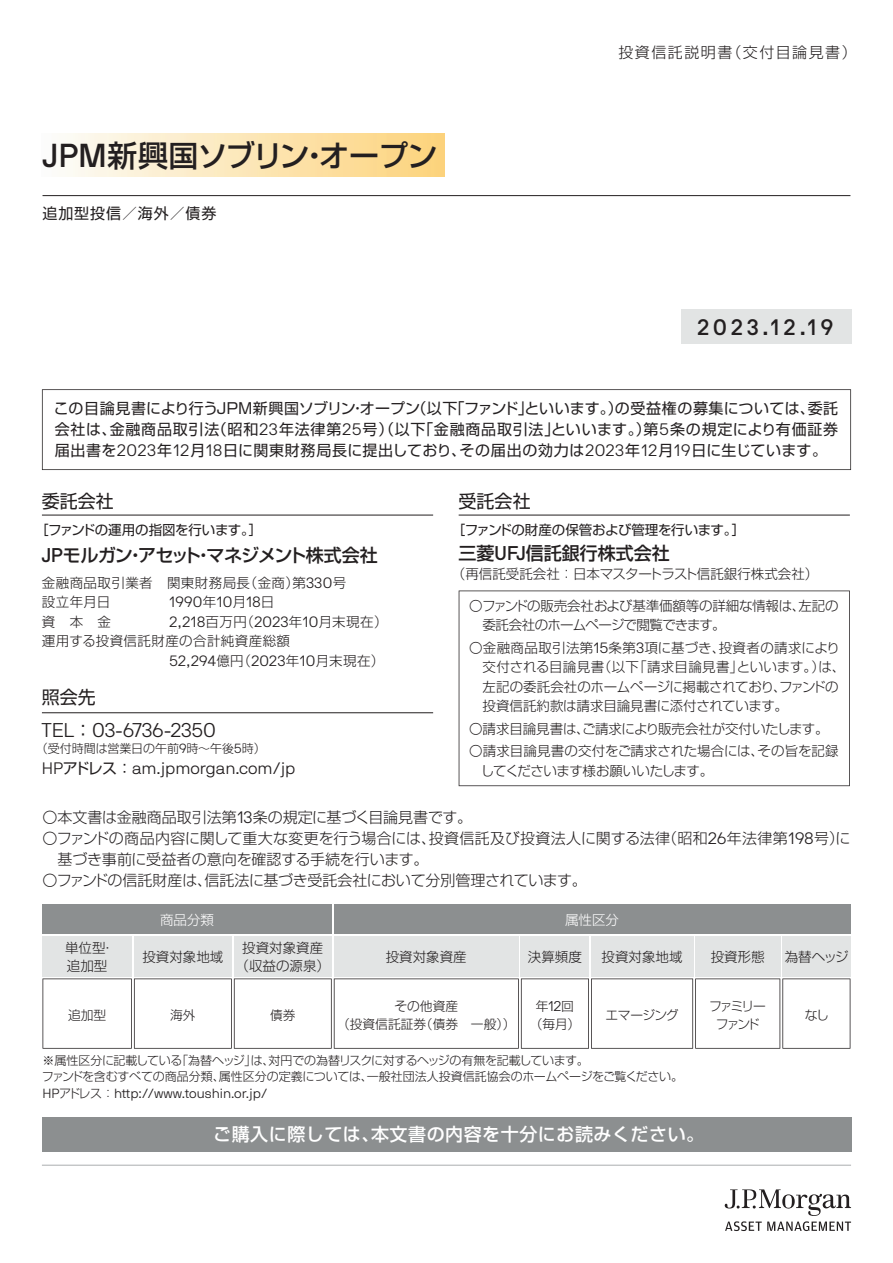
<style>
.page{position:relative;width:893px;height:1263px;background:#fff}
.page>*{position:absolute;margin:0;border:0;box-sizing:border-box;transform-origin:0 0}
.t1{font:30px "Shin Go Pro Medium 90 pv RKSJ H";letter-spacing:-.03em;color:#231f20}
.t2{font:22.35px "JPMAM Pro Med";letter-spacing:.18em;color:#231f20}
.t3{font:19.8px "JPMAM Pro Lig";color:#231f20}
.t4{font:18px "Shin Go Pro Medium 90 pv RKSJ H";letter-spacing:.03em;color:#fff}
.t5{font:18px "Shin Go Pro Medium 90 pv RKSJ H";letter-spacing:-.035em;color:#231f20}
.t6{font:18px "Shin Go Pro Medium 90 pv RKSJ H";letter-spacing:-.005em;color:#231f20}
.t7{font:18px "Shin Go Pro Regular 90 pv RKSJ H";color:#231f20}
.t8{font:16.5px "JPMAM Pro Lig";color:#231f20}
.t9{font:15px/21px "Shin Go Pro Regular 90 pv RKSJ H";letter-spacing:.05em;color:#231f20;text-align:justify}
.t10{font:15px "Shin Go Pro Light 90 pv RKSJ H";color:#231f20}
.t11{font:15px "Shin Go Pro Light 90 pv RKSJ H";letter-spacing:-.02em;color:#231f20}
.t12{font:15px "Shin Go Pro Light 90 pv RKSJ H";letter-spacing:.1em;color:#231f20}
.t13{font:14.85px "JPMAM Pro Lig";letter-spacing:.025em;color:#231f20}
.t14{font:13.5px/19.5px "Shin Go Pro Light 90 pv RKSJ H";color:#231f20}
.t15{font:13.5px/19.5px "Shin Go Pro Light 90 pv RKSJ H";letter-spacing:-.03em;color:#231f20}
.t16{font:13.5px/19.5px "Shin Go Pro Light 90 pv RKSJ H";letter-spacing:.03em;color:#231f20}
.t17{font:13.5px "Shin Go Pro Regular 90 pv RKSJ H";letter-spacing:-.03em;color:#231f20}
.t18{font:13.5px "Shin Go Pro Light 90 pv RKSJ H";letter-spacing:-.035em;color:#231f20}
.t19{font:13.5px "Shin Go Pro Light 90 pv RKSJ H";color:#fff}
.t20{font:13.2px "JPMAM Pro Lig";color:#231f20}
.t21{font:12.75px/18px "Shin Go Pro Light 90 pv RKSJ H";color:#231f20;text-align:center}
.t22{font:12.75px/18px "Shin Go Pro Light 90 pv RKSJ H";letter-spacing:-.155em;color:#231f20;text-align:center}
.t23{font:12px/16.5px "Shin Go Pro Light 90 pv RKSJ H";letter-spacing:-.02em;color:#231f20}
.t24{font:12px "Shin Go Pro Light 90 pv RKSJ H";color:#231f20}
.s1{font-family:"JPMAM Pro Med";font-size:33px}
.s2{font-family:"JPMAM Pro Lig";font-size:16.5px}
.s3{font-family:"JPMAM Pro Med";font-size:19.8px}
.s4{font-family:"JPMAM Pro Lig";font-size:14.85px}
.s5{font-family:"Shin Go Pro Light 90 pv RKSJ H";font-size:13.5px}
.s6{font-family:"Shin Go Pro Regular 90 pv RKSJ H";font-size:18px}
.s7{font-family:"JPMAM Pro Lig";font-size:13.2px}
.s8{font-family:"Shin Go Pro Regular 90 pv RKSJ H";font-size:15px}
.s9{font-family:"JPMAM Pro Lig";font-size:14.1px}
.s10{font-family:"Shin Go Pro Light 90 pv RKSJ H";font-size:12px}
</style>
<div class="page">
<hr style="left:42px;top:1165px;width:809px;height:1px;background:#abadaf">
<svg style="left:725px;top:1189px;width:126px;height:42px"></svg>
<div style="left:42px;top:1117px;width:809px;height:34px;background:#8c8f90"></div>
<div style="left:681px;top:309px;width:170px;height:34px;background:#e2e4e4"></div>
<div style="left:43px;top:936px;width:89px;height:40px;background:#e2e4e4"></div>
<div style="left:43px;top:904px;width:289px;height:30px;background:#8c8f90"></div>
<div style="left:134px;top:936px;width:98px;height:40px;background:#e2e4e4"></div>
<div style="left:234px;top:936px;width:98px;height:40px;background:#e2e4e4"></div>
<div style="left:334px;top:936px;width:185px;height:40px;background:#e2e4e4"></div>
<div style="left:334px;top:904px;width:516px;height:30px;background:#8c8f90"></div>
<div style="left:521px;top:936px;width:68px;height:40px;background:#e2e4e4"></div>
<div style="left:591px;top:936px;width:102px;height:40px;background:#e2e4e4"></div>
<div style="left:695px;top:936px;width:85px;height:40px;background:#e2e4e4"></div>
<div style="left:782px;top:936px;width:68px;height:40px;background:#e2e4e4"></div>
<svg style="left:43px;top:978px;width:807px;height:71px"></svg>
<hr style="left:42px;top:515px;width:391px;height:1px;background:#231f20">
<hr style="left:42px;top:712px;width:391px;height:1px;background:#231f20">
<svg style="left:459px;top:590px;width:391px;height:196px"></svg>
<hr style="left:459px;top:515px;width:391px;height:1px;background:#231f20">
<svg style="left:42px;top:389px;width:809px;height:81px"></svg>
<hr style="left:43px;top:195px;width:807px;height:1px;background:#231f20">
<h1 class="t1" style="left:43px;top:144px;width:397px"><span class="s1">JPM</span>新興国ソブリン・オープン</h1>
<p class="t9" style="left:43px;top:205px;width:176px">追加型投信／海外／債券</p>
<p class="t12" style="left:618px;top:47px;width:240px">投資信託説明書（交付目論見書）</p>
<h2 class="t2" style="left:698px;top:314px;width:137px">2023.12.19</h2>
<p class="t9" style="left:54px;top:399px;width:786px">この目論見書により行うＪＰＭ新興国ソブリン・オープン（以下「ファンド」といいます。）の受益権の募集については、委託会社は、金融商品取引法（昭和<span class="s2">23</span>年法律第<span class="s2">25</span>号）（以下「金融商品取引法」といいます。）第<span class="s2">5</span>条の規定により有価証券届出書を<span class="s2">2023</span>年<span class="s2">12</span>月<span class="s2">18</span>日に関東財務局長に提出しており、その届出の効力は<span class="s2">2023</span>年<span class="s2">12</span>月<span class="s2">19</span>日に生じています。</p>
<h3 class="t7" style="left:42px;top:495px;width:73px">委託会社</h3>
<p class="t17" style="left:35px;top:525px;width:229px">［ファンドの運用の指図を行います。］</p>
<h3 class="t5" style="left:42px;top:549px;width:337px"><span class="s3">JP</span>モルガン・アセット・マネジメント株式会社</h3>
<p class="t16" style="left:42px;top:575px;width:306px">金融商品取引業者　関東財務局長（金商）第<span class="s4">330</span>号設立年月日</p>
<p class="t13" style="left:169px;top:597px;width:106px">1990<span class="s5">年</span>10<span class="s5">月</span>18<span class="s5">日</span></p>
<p class="t14" style="left:42px;top:614px;width:71px">資　本　金</p>
<p class="t13" style="left:169px;top:616px;width:219px">2,218<span class="s5">百万円（</span>2023<span class="s5">年</span>10<span class="s5">月末現在）</span></p>
<p class="t16" style="left:42px;top:633px;width:250px">運用する投資信託財産の合計純資産総額</p>
<p class="t13" style="left:169px;top:655px;width:216px">52,294<span class="s5">億円（</span>2023<span class="s5">年</span>10<span class="s5">月末現在）</span></p>
<h3 class="t7" style="left:42px;top:691px;width:55px">照会先</h3>
<h3 class="t3" style="left:42px;top:723px;width:175px">TEL<span class="s6">：</span>03-6736-2350</h3>
<p class="t24" style="left:36px;top:744px;width:231px">（受付時間は営業日の午前<span class="s7">9</span>時～午後<span class="s7">5</span>時）</p>
<p class="t8" style="left:42px;top:763px;width:255px">HP<span class="s8">アドレス：</span>am.jpmorgan.com/jp</p>
<h3 class="t7" style="left:459px;top:495px;width:73px">受託会社</h3>
<p class="t17" style="left:452px;top:525px;width:295px">［ファンドの財産の保管および管理を行います。］</p>
<h3 class="t6" style="left:459px;top:546px;width:213px">三菱<span class="s3">UFJ</span>信託銀行株式会社</h3>
<p class="t14" style="left:452px;top:566px;width:368px">（再信託受託会社：日本マスタートラスト信託銀行株式会社）</p>
<p class="t15" style="left:482px;top:598px;width:358px;text-indent:-14px">〇ファンドの販売会社および基準価額等の詳細な情報は、左記の委託会社のホームページで閲覧できます。</p>
<p class="t14" style="left:482px;top:640px;width:364px;text-indent:-13px">〇金融商品取引法第<span class="s4">15</span>条第<span class="s4">3</span>項に基づき、投資者の請求により交付される目論見書（以下「請求目論見書」といいます。）は、左記の委託会社のホームページに掲載されており、ファンドの投資信託約款は請求目論見書に添付されています。</p>
<p class="t14" style="left:469px;top:719px;width:371px;line-height:22.5px">〇請求目論見書は、ご請求により販売会社が交付いたします。〇請求目論見書の交付をご請求された場合には、その旨を記録</p>
<p class="t18" style="left:481px;top:765px;width:234px">してくださいます様お願いいたします。</p>
<p class="t10" style="left:43px;top:811px;width:431px">〇本文書は金融商品取引法第<span class="s2">13</span>条の規定に基づく目論見書です。</p>
<p class="t10" style="left:43px;top:832px;width:810px">〇ファンドの商品内容に関して重大な変更を行う場合には、投資信託及び投資法人に関する法律（昭和<span class="s2">26</span>年法律第<span class="s2">198</span>号）に</p>
<p class="t11" style="left:58px;top:853px;width:373px">基づき事前に受益者の意向を確認する手続を行います。</p>
<p class="t11" style="left:43px;top:874px;width:546px">〇ファンドの信託財産は、信託法に基づき受託会社において分別管理されています。</p>
<p class="t19" style="left:160px;top:914px;width:55px">商品分類</p>
<p class="t14" style="left:65px;top:941px;width:51px;line-height:18px">単位型・追加型</p>
<p class="t14" style="left:142px;top:949px;width:82px">投資対象地域</p>
<p class="t14" style="left:236px;top:941px;width:96px;line-height:18px;text-align:center">投資対象資産（収益の源泉）</p>
<p class="t21" style="left:68px;top:1007px;width:40px">追加型</p>
<p class="t21" style="left:170px;top:1007px;width:27px">海外</p>
<p class="t21" style="left:270px;top:1007px;width:27px">債券</p>
<p class="t14" style="left:386px;top:949px;width:82px">投資対象資産</p>
<p class="t21" style="left:337px;top:999px;width:180px">その他資産<br>（投資信託証券（債券　一般））</p>
<p class="t19" style="left:565px;top:914px;width:55px">属性区分</p>
<p class="t14" style="left:528px;top:949px;width:55px">決算頻度</p>
<p class="t14" style="left:602px;top:949px;width:82px">投資対象地域</p>
<p class="t14" style="left:711px;top:949px;width:55px">投資形態</p>
<p class="t14" style="left:785px;top:949px;width:65px">為替ヘッジ</p>
<p class="t21" style="left:530px;top:999px;width:52px">年<span class="s9">12</span>回（毎月）</p>
<p class="t21" style="left:606px;top:1007px;width:75px">エマージング</p>
<p class="t22" style="left:709px;top:999px;width:58px">ファミリーファンド</p>
<p class="t21" style="left:805px;top:1007px;width:25px">なし</p>
<p class="t23" style="left:42px;top:1054px;width:643px">※属性区分に記載している「為替ヘッジ」は、対円での為替リスクに対するヘッジの有無を記載しています。<br>ファンドを含むすべての商品分類、属性区分の定義については、一般社団法人投資信託協会のホームページをご覧ください。</p>
<p class="t20" style="left:43px;top:1088px;width:227px">HP<span class="s10">アドレス：</span>http://www.toushin.or.jp/</p>
<h3 class="t4" style="left:213px;top:1127px;width:493px">ご購入に際しては、本文書の内容を十分にお読みください。</h3>
</div>
